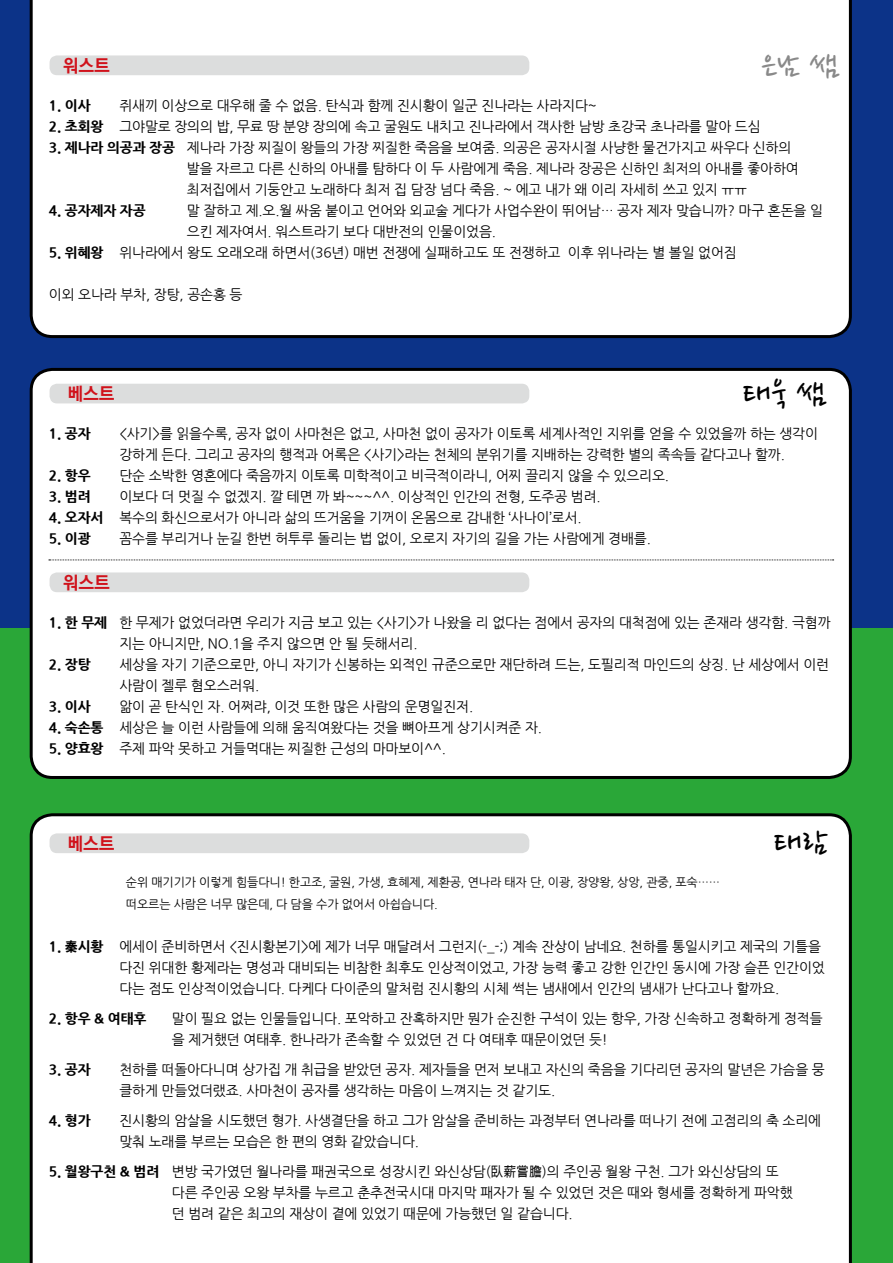
<style>
.page{position:relative;width:893px;height:1263px;background:#fff}
.page>*{position:absolute;margin:0;border:0;box-sizing:border-box;transform-origin:0 0}
.t1{font:36px "Nanum Pen OTF";color:#000}
.t2{font:36px "Nanum Pen OTF";color:#898989}
.t3{font:18px "Dong A4 G";letter-spacing:-.01em;color:#d0121b}
.t4{font:13.8px/21px "Nanum Gothic";letter-spacing:-.01em;color:#000}
.t5{font:800 13.8px "Nanum Gothic";letter-spacing:-.01em;color:#000}
.t6{font:12px/21.9px "Nanum Gothic";letter-spacing:-.01em;color:#000}
.s1{font-weight:800}
</style>
<div class="page">
<div style="left:0;top:0;width:893px;height:629px;background:#0c3388"></div>
<div style="left:0;top:628px;width:893px;height:634px;background:#2aa738"></div>
<div style="left:30px;top:0;width:822px;height:338px;background:#fff"></div>
<div style="left:50px;top:55px;width:479px;height:20px;background:#dcdddd;border-radius:8px"></div>
<div style="left:31px;top:369px;width:819px;height:408px;background:#fff;border-radius:21px"></div>
<div style="left:30px;top:368px;width:822px;height:411px;border:3px solid #000;border-radius:21px"></div>
<div style="left:30px;top:813px;width:822px;height:450px;background:#fff"></div>
<div style="left:50px;top:572px;width:479px;height:20px;background:#dcdddd;border-radius:8px"></div>
<div style="left:50px;top:384px;width:479px;height:19px;background:#dcdddd;border-radius:8px"></div>
<div style="left:50px;top:833px;width:479px;height:20px;background:#dcdddd;border-radius:8px"></div>
<svg style="left:49px;top:560px;width:785px;height:1px"></svg>
<h1 class="t2" style="left:762px;top:48px;width:78px">은남 쌤</h1>
<h2 class="t3" style="left:63px;top:54px;width:49px">워스트</h2>
<p class="t5" style="left:49px;top:98px;width:43px">1. 이사</p>
<p class="t4" style="left:119px;top:95px;width:479px">쥐새끼 이상으로 대우해 줄 수 없음. 탄식과 함께 진시황이 일군 진나라는 사라지다~</p>
<p class="t4" style="left:49px;top:116px;width:713px"><span class="s1">2. 초회왕</span> 그야말로 장의의 밥, 무료 땅 분양 장의에 속고 굴원도 내치고 진나라에서 객사한 남방 초강국 초나라를 말아 드심</p>
<p class="t4" style="left:187px;top:137px;width:613px;text-indent:-138px"><span class="s1">3. 제나라 의공과 장공</span> 제나라 가장 찌질이 왕들의 가장 찌질한 죽음을 보여줌. 의공은 공자시절 사냥한 물건가지고 싸우다 신하의 발을 자르고 다른 신하의 아내를 탐하다 이 두 사람에게 죽음. 제나라 장공은 신하인 최저의 아내를 좋아하여 최저집에서 기둥안고 노래하다 최저 집 담장 넘다 죽음. ~ 에고 내가 왜 이리 자세히 쓰고 있지 ㅠㅠ</p>
<p class="t5" style="left:49px;top:203px;width:98px">4. 공자제자 자공</p>
<p class="t4" style="left:187px;top:200px;width:638px">말 잘하고 제.오.월 싸움 붙이고 언어와 외교술 게다가 사업수완이 뛰어남… 공자 제자 맞습니까? 마구 혼돈을 일 으킨 제자여서. 워스트라기 보다 대반전의 인물이었음.</p>
<p class="t4" style="left:49px;top:242px;width:690px"><span class="s1">5. 위혜왕</span> 위나라에서 왕도 오래오래 하면서(36년) 매번 전쟁에 실패하고도 또 전쟁하고 이후 위나라는 별 볼일 없어짐</p>
<p class="t4" style="left:49px;top:284px;width:195px">이외 오나라 부차, 장탕, 공손홍 등</p>
<h1 class="t1" style="left:743px;top:375px;width:83px">태욱 쌤</h1>
<h2 class="t3" style="left:68px;top:383px;width:49px">베스트</h2>
<p class="t5" style="left:49px;top:426px;width:43px">1. 공자</p>
<p class="t4" style="left:119px;top:423px;width:700px">&lt;사기&gt;를 읽을수록, 공자 없이 사마천은 없고, 사마천 없이 공자가 이토록 세계사적인 지위를 얻을 수 있었을까 하는 생각이 강하게 든다. 그리고 공자의 행적과 어록은 &lt;사기&gt;라는 천체의 분위기를 지배하는 강력한 별의 족속들 같다고나 할까.</p>
<p class="t5" style="left:49px;top:468px;width:43px">2. 항우</p>
<p class="t4" style="left:119px;top:465px;width:551px">단순 소박한 영혼에다 죽음까지 이토록 미학적이고 비극적이라니, 어찌 끌리지 않을 수 있으리오.</p>
<p class="t5" style="left:49px;top:489px;width:43px">3. 범려</p>
<p class="t4" style="left:119px;top:486px;width:483px">이보다 더 멋질 수 없겠지. 깔 테면 까 봐~~~^^. 이상적인 인간의 전형, 도주공 범려.</p>
<p class="t4" style="left:49px;top:507px;width:534px"><span class="s1">4. 오자서</span> 복수의 화신으로서가 아니라 삶의 뜨거움을 기꺼이 온몸으로 감내한 ‘사나이’로서.</p>
<p class="t5" style="left:49px;top:531px;width:43px">5. 이광</p>
<p class="t4" style="left:119px;top:528px;width:533px">꼼수를 부리거나 눈길 한번 허투루 돌리는 법 없이, 오로지 자기의 길을 가는 사람에게 경배를.</p>
<h2 class="t3" style="left:63px;top:572px;width:49px">워스트</h2>
<p class="t4" style="left:119px;top:612px;width:713px;text-indent:-71px"><span class="s1">1. 한 무제</span> 한 무제가 없었더라면 우리가 지금 보고 있는 &lt;사기&gt;가 나왔을 리 없다는 점에서 공자의 대척점에 있는 존재라 생각함. 극혐까 지는 아니지만, NO.1을 주지 않으면 안 될 듯해서리.</p>
<p class="t5" style="left:49px;top:657px;width:43px">2. 장탕</p>
<p class="t4" style="left:119px;top:654px;width:711px">세상을 자기 기준으로만, 아니 자기가 신봉하는 외적인 규준으로만 재단하려 드는, 도필리적 마인드의 상징. 난 세상에서 이런 사람이 젤루 혐오스러워.</p>
<p class="t5" style="left:49px;top:699px;width:43px">3. 이사</p>
<p class="t4" style="left:119px;top:696px;width:355px">앎이 곧 탄식인 자. 어쩌랴, 이것 또한 많은 사람의 운명일진저.</p>
<p class="t4" style="left:49px;top:717px;width:495px"><span class="s1">4. 숙손통</span> 세상은 늘 이런 사람들에 의해 움직여왔다는 것을 뼈아프게 상기시켜준 자.</p>
<p class="t4" style="left:49px;top:738px;width:399px"><span class="s1">5. 양효왕</span> 주제 파악 못하고 거들먹대는 찌질한 근성의 마마보이^^.</p>
<h2 class="t3" style="left:68px;top:832px;width:49px">베스트</h2>
<h1 class="t1" style="left:774px;top:825px;width:55px">태람</h1>
<p class="t6" style="left:126px;top:871px;width:596px">순위 매기기가 이렇게 힘들다니! 한고조, 굴원, 가생, 효혜제, 제환공, 연나라 태자 단, 이광, 장양왕, 상앙, 관중, 포숙…… 떠오르는 사람은 너무 많은데, 다 담을 수가 없어서 아쉽습니다.</p>
<p class="t4" style="left:119px;top:936px;width:707px;text-indent:-71px"><span class="s1">1. 秦시황</span> 에세이 준비하면서 &lt;진시황본기&gt;에 제가 너무 매달려서 그런지(-_-;) 계속 잔상이 남네요. 천하를 통일시키고 제국의 기틀을 다진 위대한 황제라는 명성과 대비되는 비참한 최후도 인상적이었고, 가장 능력 좋고 강한 인간인 동시에 가장 슬픈 인간이었 다는 점도 인상적이었습니다. 다케다 다이준의 말처럼 진시황의 시체 썩는 냄새에서 인간의 냄새가 난다고나 할까요.</p>
<p class="t5" style="left:49px;top:1011px;width:99px">2. 항우 &amp; 여태후</p>
<p class="t4" style="left:172px;top:1008px;width:652px">말이 필요 없는 인물들입니다. 포악하고 잔혹하지만 뭔가 순진한 구석이 있는 항우, 가장 신속하고 정확하게 정적들 을 제거했던 여태후. 한나라가 존속할 수 있었던 건 다 여태후 때문이었던 듯!</p>
<p class="t5" style="left:49px;top:1062px;width:43px">3. 공자</p>
<p class="t4" style="left:119px;top:1059px;width:707px">천하를 떠돌아다니며 상가집 개 취급을 받았던 공자. 제자들을 먼저 보내고 자신의 죽음을 기다리던 공자의 말년은 가슴을 뭉 클하게 만들었더랬죠. 사마천이 공자를 생각하는 마음이 느껴지는 것 같기도.</p>
<p class="t5" style="left:49px;top:1113px;width:43px">4. 형가</p>
<p class="t4" style="left:119px;top:1110px;width:703px">진시황의 암살을 시도했던 형가. 사생결단을 하고 그가 암살을 준비하는 과정부터 연나라를 떠나기 전에 고점리의 축 소리에 맞춰 노래를 부르는 모습은 한 편의 영화 같았습니다.</p>
<p class="t4" style="left:172px;top:1161px;width:622px;text-indent:-123px"><span class="s1">5. 월왕구천 &amp; 범려</span> 변방 국가였던 월나라를 패권국으로 성장시킨 와신상담(臥薪嘗膽)의 주인공 월왕 구천. 그가 와신상담의 또 다른 주인공 오왕 부차를 누르고 춘추전국시대 마지막 패자가 될 수 있었던 것은 때와 형세를 정확하게 파악했 던 범려 같은 최고의 재상이 곁에 있었기 때문에 가능했던 일 같습니다.</p>
</div>
